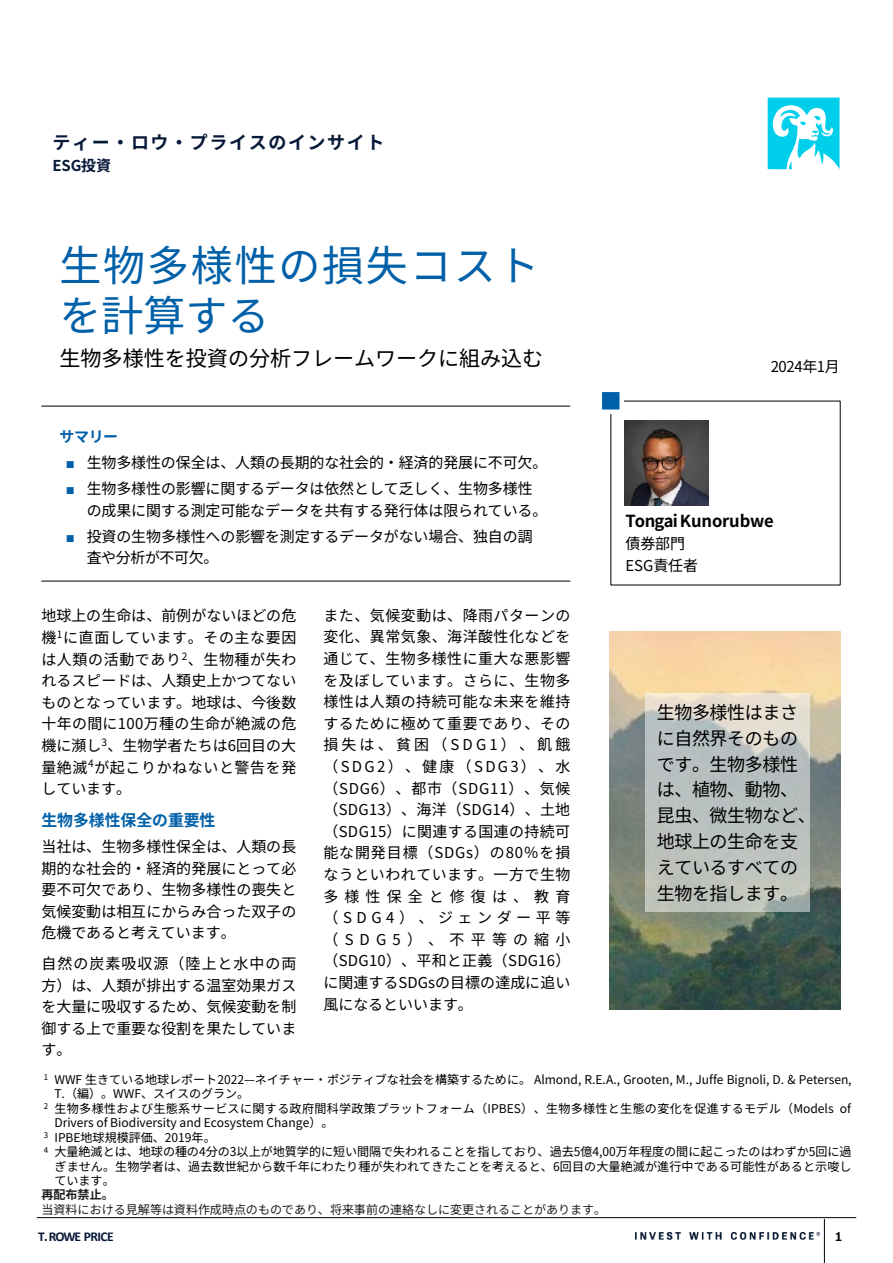
<style>
.page{position:relative;width:893px;height:1263px;background:#fff}
.page>*{position:absolute;margin:0;border:0;box-sizing:border-box;transform-origin:0 0}
.t1{font:42px/50.4px "Noto Sans JP";letter-spacing:.045em;color:#0060a8}
.t2{font:21px "Noto Sans JP";color:#000}
.t3{font:18px/26px "Noto Sans JP";letter-spacing:-.02em;color:#000}
.t4{font:700 18px "Noto Sans JP";letter-spacing:.09em;color:#061937}
.t5{font:700 16.5px "Noto Sans JP";letter-spacing:-.015em;color:#000}
.t6{font:700 15.9px "Noto Sans JP";color:#0060a8}
.t7{font:15px/21.6px "Noto Sans JP";color:#000;text-align:justify}
.t8{font:15px "Noto Sans JP";letter-spacing:-.025em;color:#000}
.t9{font:700 15px "Noto Sans JP";letter-spacing:-.01em;color:#061937}
.t10{font:700 15px "Noto Sans JP";color:#0060a8}
.t11{font:700 13.5px "Calibri";letter-spacing:-.045em;color:#061937}
.t12{font:12px "Noto Sans JP";color:#000}
.t13{font:12px "Noto Sans JP";letter-spacing:.03em;color:#000}
.t14{font:12px "Noto Sans JP";color:#231f20}
.t15{font:700 12px "Noto Sans JP";color:#231f20}
.t16{font:700 12px "Meiryo UI";color:#000}
.s1{font-family:"Arial";color:#0060a8}
</style>
<div class="page">
<hr style="left:37px;top:1217px;width:819px;height:1px;background:#000">
<hr style="left:824px;top:1219px;width:1px;height:44px;background:#000">
<img style="left:635px;top:1232px;width:185px;height:7px">
<hr style="left:41px;top:406px;width:529px;height:1px;background:#000">
<hr style="left:41px;top:581px;width:529px;height:1px;background:#000">
<img style="left:624px;top:421px;width:84px;height:84px">
<div style="left:600px;top:390px;width:22px;height:22px;background:#0060a8"></div>
<div style="left:597px;top:388px;width:27px;height:26px;border:4px solid #fff"></div>
<img style="left:610px;top:631px;width:230px;height:379px">
<svg style="left:768px;top:98px;width:71px;height:71px"></svg>
<div style="left:646px;top:694px;width:164px;height:218px;background:#fff;opacity:.5"></div>
<p class="t4" style="left:53px;top:133px;width:333px">ティー・ロウ・プライスのインサイト</p>
<p class="t9" style="left:53px;top:157px;width:60px">ESG投資</p>
<h1 class="t1" style="left:60px;top:241px;width:481px">生物多様性の損失コストを計算する</h1>
<h2 class="t2" style="left:60px;top:347px;width:485px">生物多様性を投資の分析フレームワークに組み込む</h2>
<p class="t10" style="left:59px;top:428px;width:60px">サマリー</p>
<p class="t7" style="left:66px;top:452px;width:483px"><span class="s1">■</span> 生物多様性の保全は、人類の長期的な社会的・経済的発展に不可欠。</p>
<p class="t7" style="left:87px;top:478px;width:462px;text-indent:-21px"><span class="s1">■</span> 生物多様性の影響に関するデータは依然として乏しく、生物多様性の成果に関する測定可能なデータを共有する発行体は限られている。</p>
<p class="t7" style="left:87px;top:526px;width:447px;text-indent:-21px"><span class="s1">■</span> 投資の生物多様性への影響を測定するデータがない場合、独自の調査や分析が不可欠。</p>
<p class="t7" style="left:41px;top:605px;width:256px">地球上の生命は、前例がないほどの危機<sup>1</sup>に直面しています。その主な要因は人類の活動であり<sup>2</sup>、生物種が失われるスピードは、人類史上かつてないものとなっています。地球は、今後数十年の間に100万種の生命が絶滅の危機に瀕し<sup>3</sup>、生物学者たちは6回目の大量絶滅<sup>4</sup>が起こりかねないと警告を発しています。</p>
<p class="t6" style="left:41px;top:811px;width:175px">生物多様性保全の重要性</p>
<p class="t7" style="left:41px;top:836px;width:256px">当社は、生物多様性保全は、人類の長期的な社会的・経済的発展にとって必要不可欠であり、生物多様性の喪失と気候変動は相互にからみ合った双子の危機であると考えています。</p>
<p class="t7" style="left:41px;top:953px;width:257px">自然の炭素吸収源（陸上と水中の両方）は、人類が排出する温室効果ガスを大量に吸収するため、気候変動を制御する上で重要な役割を果たしています。</p>
<p class="t7" style="left:323px;top:605px;width:249px">また、気候変動は、降雨パターンの変化、異常気象、海洋酸性化などを通じて、生物多様性に重大な悪影響を及ぼしています。さらに、生物多様性は人類の持続可能な未来を維持するために極めて重要であり、その損失は、貧困（SDG1）、飢餓（SDG2）、健康（SDG3）、水（SDG6）、都市（SDG11）、気候（SDG13）、海洋（SDG14）、土地（SDG15）に関連する国連の持続可能な開発目標（SDGs）の80％を損なうといわれています。一方で生物多様性保全と修復は、教育（SDG4）、ジェンダー平等（SDG5）、不平等の縮小（SDG10）、平和と正義（SDG16）に関連するSDGsの目標の達成に追い風になるといいます。</p>
<p class="t8" style="left:771px;top:358px;width:71px">2024年1月</p>
<p class="t5" style="left:625px;top:512px;width:150px">TongaiKunorubwe</p>
<p class="t7" style="left:625px;top:533px;width:74px">債券部門<br>ESG責任者</p>
<p class="t3" style="left:657px;top:699px;width:161px">生物多様性はまさに自然界そのものです。生物多様性は、植物、動物、昆虫、微生物など、地球上の生命を支えているすべての生物を指します。</p>
<p class="t12" style="left:44px;top:1073px;width:809px"><sup>1</sup> WWF 生きている地球レポート2022—ネイチャー・ポジティブな社会を構築するために。 Almond, R.E.A., Grooten, M., Juffe Bignoli, D. &amp; Petersen,</p>
<p class="t12" style="left:54px;top:1087px;width:196px">T.（編）。WWF、スイスのグラン。</p>
<p class="t13" style="left:44px;top:1102px;width:809px"><sup>2</sup> 生物多様性および生態系サービスに関する政府間科学政策プラットフォーム（IPBES）、生物多様性と生態の変化を促進するモデル（Models of</p>
<p class="t12" style="left:54px;top:1116px;width:280px">Drivers of Biodiversity and Ecosystem Change）。</p>
<p class="t12" style="left:44px;top:1130px;width:173px"><sup>3</sup> IPBE地球規模評価、2019年。</p>
<p class="t12" style="left:44px;top:1145px;width:809px"><sup>4</sup> 大量絶滅とは、地球の種の4分の3以上が地質学的に短い間隔で失われることを指しており、過去5億4,00万年程度の間に起こったのはわずか5回に過</p>
<p class="t12" style="left:54px;top:1159px;width:799px">ぎません。生物学者は、過去数世紀から数千年にわたり種が失われてきたことを考えると、6回目の大量絶滅が進行中である可能性があると示唆し</p>
<p class="t12" style="left:54px;top:1174px;width:62px">ています。</p>
<p class="t15" style="left:41px;top:1188px;width:74px">再配布禁止。</p>
<p class="t14" style="left:41px;top:1202px;width:566px">当資料における見解等は資料作成時点のものであり、将来事前の連絡なしに変更されることがあります。</p>
<p class="t11" style="left:38px;top:1227px;width:77px">T. ROWE PRICE</p>
<p class="t16" style="left:834px;top:1228px;width:10px">1</p>
</div>
